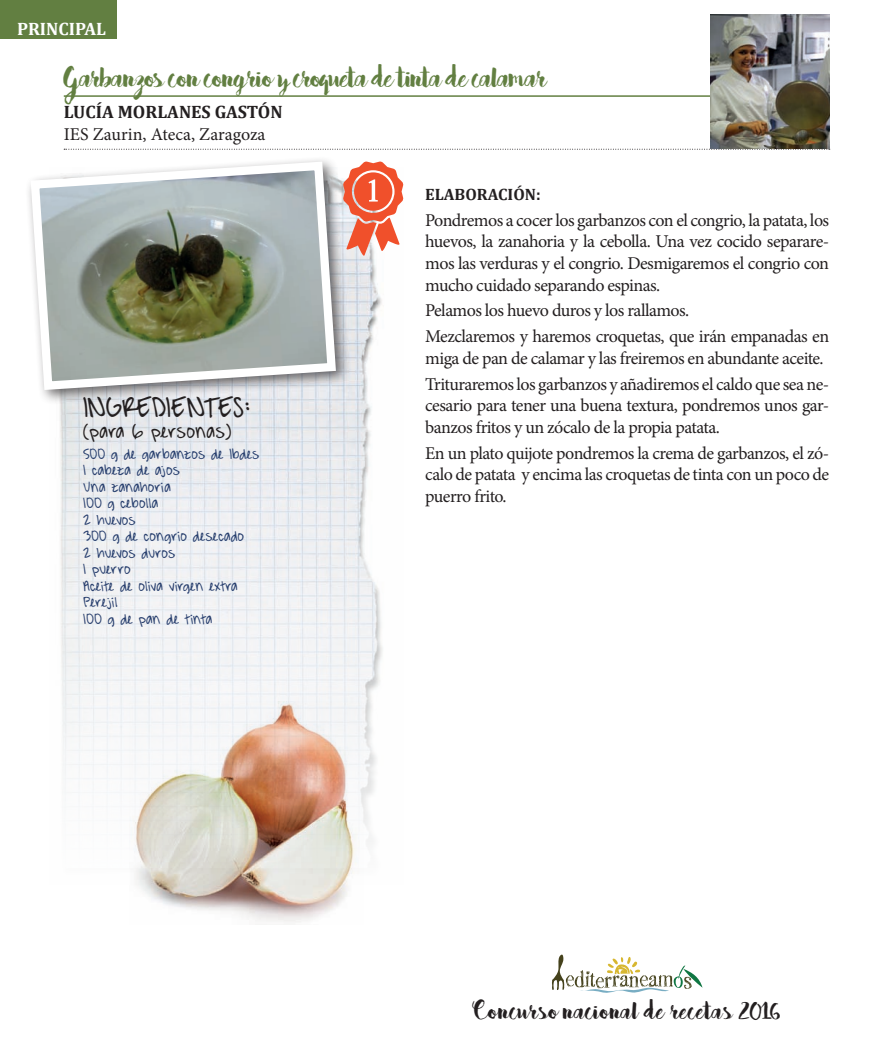
<style>
.page{position:relative;width:893px;height:1063px;background:#fff}
.page>*{position:absolute;margin:0;border:0;box-sizing:border-box;transform-origin:0 0}
.t1{font:34.5px "Bakery";letter-spacing:-.04em;color:#627f41}
.t2{font:34.5px "A Hundred Miles";letter-spacing:-.01em;color:#231f20}
.t3{font:30px "Bakery";color:#231f20}
.t4{font:24px "A Hundred Miles";letter-spacing:.02em;color:#231f20}
.t5{font:18px/21.6px "Minion Pro";letter-spacing:-.03em;color:#231f20}
.t6{font:18px/16.5px "A Hundred Miles";letter-spacing:.02em;color:#283f6e}
.t7{font:18px "Minion Pro";color:#231f20}
.t8{font:700 18px "Cambria";color:#231f20}
.t9{font:700 18px "Cambria";color:#fff}
.t10{font:700 16.5px "Cambria";color:#231f20}
</style>
<div class="page">
<div style="left:0;top:0;width:116px;height:39px;background:#627f41"></div>
<hr style="left:64px;top:95px;width:765px;height:2px;background:#627f41">
<svg style="left:64px;top:149px;width:766px;height:1px"></svg>
<svg style="left:552px;top:954px;width:150px;height:39px"></svg>
<img style="left:60px;top:256px;width:323px;height:589px">
<div style="left:25px;top:156px;width:326px;height:250px;background:#231f20;opacity:.67"></div>
<svg style="left:26px;top:157px;width:314px;height:237px"></svg>
<img style="left:130px;top:701px;width:233px;height:222px">
<img style="left:710px;top:14px;width:119px;height:134px">
<svg style="left:343px;top:162px;width:60px;height:94px"></svg>
<p class="t9" style="left:17px;top:18px;width:91px">PRINCIPAL</p>
<h1 class="t1" style="left:64px;top:55px;width:483px">Garbanzos con congrio y croqueta de tinta de calamar</h1>
<p class="t8" style="left:64px;top:101px;width:220px">LUCÍA MORLANES GASTÓN</p>
<p class="t7" style="left:64px;top:123px;width:203px">IES Zaurin, Ateca, Zaragoza</p>
<h1 class="t2" style="left:83px;top:390px;width:169px">INGREDIENTES:</h1>
<h3 class="t4" style="left:83px;top:419px;width:149px">(para 6 personas)</h3>
<p class="t6" style="left:83px;top:445px;width:178px">500 g de garbanzos de Ibdes<br>1 cabeza de ajos<br>Una zanahoria<br>100 g cebolla<br>2 huevos<br>300 g de congrio desecado<br>2 huevos duros<br>1 puerro<br>Aceite de oliva virgen extra<br>Perejil<br>100 g de pan de tinta</p>
<p class="t10" style="left:425px;top:184px;width:117px">ELABORACIÓN:</p>
<p class="t5" style="left:425px;top:209px;width:405px;text-align:justify">Pondremos a cocer los garbanzos con el congrio, la patata, los huevos, la zanahoria y la cebolla. Una vez cocido separare&shy;mos las verduras y el congrio. Desmigaremos el congrio con mucho cuidado separando espinas.</p>
<p class="t5" style="left:425px;top:298px;width:405px;line-height:25.8px">Pelamos los huevo duros y los rallamos.<br>Mezclaremos y haremos croquetas, que irán empanadas en</p>
<p class="t5" style="left:425px;top:345px;width:405px;line-height:25.8px">miga de pan de calamar y las freiremos en abundante aceite.<br>Trituraremos los garbanzos y añadiremos el caldo que sea ne-</p>
<p class="t5" style="left:425px;top:395px;width:405px">cesario para tener una buena textura, pondremos unos gar&shy;banzos fritos y un zócalo de la propia patata.</p>
<p class="t5" style="left:425px;top:442px;width:405px;text-align:justify">En un plato quijote pondremos la crema de garbanzos, el zó&shy;calo de patata y encima las croquetas de tinta con un poco de puerro frito.</p>
<h2 class="t3" style="left:474px;top:991px;width:308px">Concurso nacional de recetas 2016</h2>
</div>
